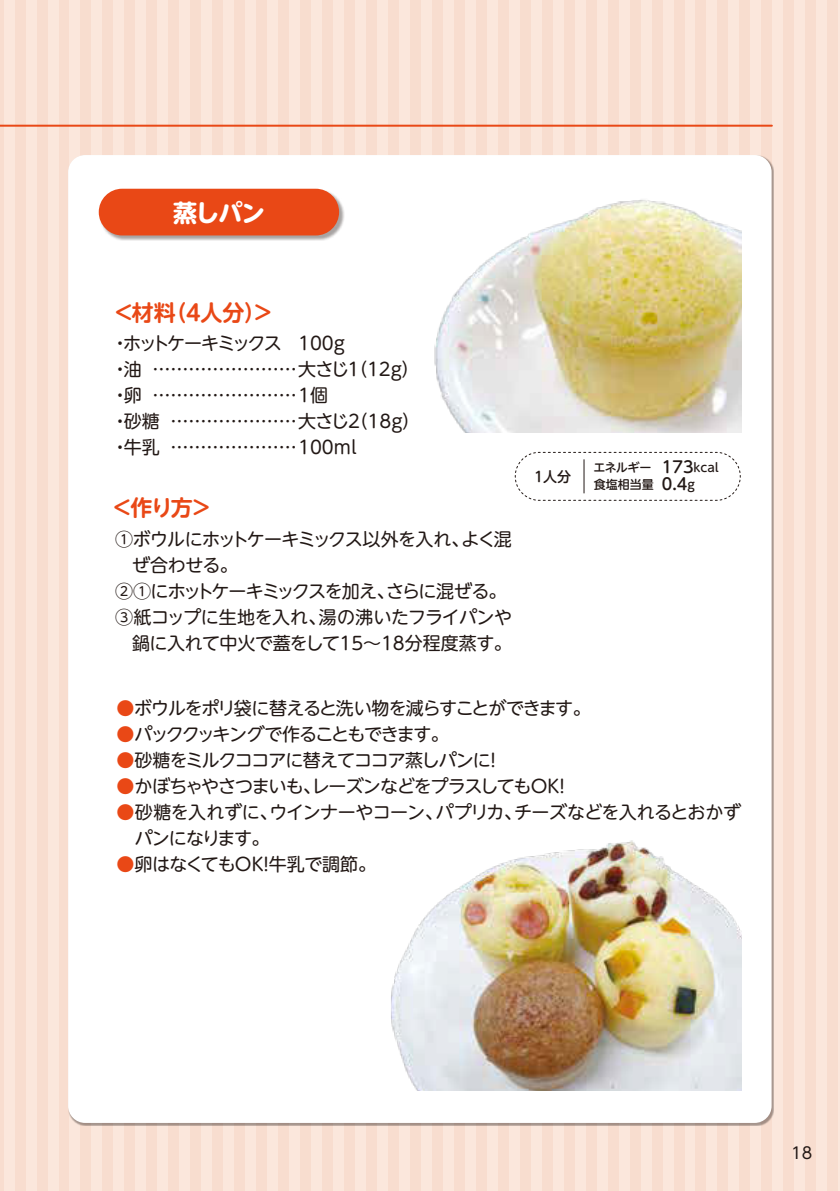
<style>
.page{position:relative;width:840px;height:1191px;background:#fff}
.page>*{position:absolute;margin:0;border:0;box-sizing:border-box;transform-origin:0 0}
.t1{font:700 24px "UD Shin M Go Pro";color:#fff}
.t2{font:700 22px "UD Shin M Go Pro De";color:#e94816}
.t3{font:18px/26px "UD Shin M Go Pro";letter-spacing:-.05em;color:#221815}
.t4{font:18px/26px "UD Shin M Go Pro";letter-spacing:-.02em;color:#221815}
.t5{font:18px "UD Shin M Go Pro";letter-spacing:-.1em;color:#221815}
.t6{font:18px "UD Shin M Go Pro";letter-spacing:-.025em;color:#221815}
.t7{font:18px "UD Shin M Go Pro";letter-spacing:-.03em;color:#221815}
.t8{font:18px "UD Shin M Go Pro";letter-spacing:-.135em;color:#221815}
.t9{font:500 16px "UD Shin M Go Pro";color:#221815}
.t10{font:16px "UD Shin Go Pr 6";color:#221815}
.t11{font:500 14px "UD Shin M Go Pro";color:#221815}
.t12{font:500 12px "UD Shin M Go Pro";color:#221815}
.s1{color:#e94816}
</style>
<div class="page">
<hr style="left:0;top:0;width:4px;height:1191px;background:#f8ddcf">
<div style="left:4px;top:0;width:11px;height:1191px;background:#fbe7dc"></div>
<div style="left:15px;top:0;width:11px;height:1191px;background:#f8ddcf"></div>
<div style="left:26px;top:0;width:11px;height:1191px;background:#fbe7dc"></div>
<div style="left:37px;top:0;width:10px;height:1191px;background:#f8ddcf"></div>
<div style="left:47px;top:0;width:11px;height:1191px;background:#fbe7dc"></div>
<div style="left:58px;top:0;width:11px;height:1191px;background:#f8ddcf"></div>
<div style="left:69px;top:0;width:11px;height:1191px;background:#fbe7dc"></div>
<div style="left:80px;top:0;width:11px;height:1191px;background:#f8ddcf"></div>
<div style="left:91px;top:0;width:11px;height:1191px;background:#fbe7dc"></div>
<div style="left:102px;top:0;width:11px;height:1191px;background:#f8ddcf"></div>
<div style="left:113px;top:0;width:11px;height:1191px;background:#fbe7dc"></div>
<div style="left:124px;top:0;width:11px;height:1191px;background:#f8ddcf"></div>
<div style="left:135px;top:0;width:11px;height:1191px;background:#fbe7dc"></div>
<div style="left:146px;top:0;width:11px;height:1191px;background:#f8ddcf"></div>
<div style="left:157px;top:0;width:11px;height:1191px;background:#fbe7dc"></div>
<div style="left:168px;top:0;width:11px;height:1191px;background:#f8ddcf"></div>
<div style="left:179px;top:0;width:11px;height:1191px;background:#fbe7dc"></div>
<div style="left:190px;top:0;width:11px;height:1191px;background:#f8ddcf"></div>
<div style="left:201px;top:0;width:11px;height:1191px;background:#fbe7dc"></div>
<div style="left:212px;top:0;width:11px;height:1191px;background:#f8ddcf"></div>
<div style="left:223px;top:0;width:11px;height:1191px;background:#fbe7dc"></div>
<div style="left:234px;top:0;width:11px;height:1191px;background:#f8ddcf"></div>
<div style="left:245px;top:0;width:11px;height:1191px;background:#fbe7dc"></div>
<div style="left:256px;top:0;width:11px;height:1191px;background:#f8ddcf"></div>
<div style="left:267px;top:0;width:11px;height:1191px;background:#fbe7dc"></div>
<div style="left:278px;top:0;width:11px;height:1191px;background:#f8ddcf"></div>
<div style="left:289px;top:0;width:11px;height:1191px;background:#fbe7dc"></div>
<div style="left:300px;top:0;width:11px;height:1191px;background:#f8ddcf"></div>
<div style="left:311px;top:0;width:11px;height:1191px;background:#fbe7dc"></div>
<div style="left:322px;top:0;width:11px;height:1191px;background:#f8ddcf"></div>
<div style="left:333px;top:0;width:11px;height:1191px;background:#fbe7dc"></div>
<div style="left:344px;top:0;width:11px;height:1191px;background:#f8ddcf"></div>
<div style="left:355px;top:0;width:11px;height:1191px;background:#fbe7dc"></div>
<div style="left:366px;top:0;width:11px;height:1191px;background:#f8ddcf"></div>
<div style="left:377px;top:0;width:11px;height:1191px;background:#fbe7dc"></div>
<div style="left:388px;top:0;width:11px;height:1191px;background:#f8ddcf"></div>
<div style="left:399px;top:0;width:10px;height:1191px;background:#fbe7dc"></div>
<div style="left:409px;top:0;width:11px;height:1191px;background:#f8ddcf"></div>
<div style="left:420px;top:0;width:11px;height:1191px;background:#fbe7dc"></div>
<div style="left:431px;top:0;width:11px;height:1191px;background:#f8ddcf"></div>
<div style="left:442px;top:0;width:11px;height:1191px;background:#fbe7dc"></div>
<div style="left:453px;top:0;width:11px;height:1191px;background:#f8ddcf"></div>
<div style="left:464px;top:0;width:11px;height:1191px;background:#fbe7dc"></div>
<div style="left:475px;top:0;width:11px;height:1191px;background:#f8ddcf"></div>
<div style="left:486px;top:0;width:11px;height:1191px;background:#fbe7dc"></div>
<div style="left:497px;top:0;width:11px;height:1191px;background:#f8ddcf"></div>
<div style="left:508px;top:0;width:11px;height:1191px;background:#fbe7dc"></div>
<div style="left:519px;top:0;width:11px;height:1191px;background:#f8ddcf"></div>
<div style="left:530px;top:0;width:11px;height:1191px;background:#fbe7dc"></div>
<div style="left:541px;top:0;width:11px;height:1191px;background:#f8ddcf"></div>
<div style="left:552px;top:0;width:11px;height:1191px;background:#fbe7dc"></div>
<div style="left:563px;top:0;width:11px;height:1191px;background:#f8ddcf"></div>
<div style="left:574px;top:0;width:11px;height:1191px;background:#fbe7dc"></div>
<div style="left:585px;top:0;width:11px;height:1191px;background:#f8ddcf"></div>
<div style="left:596px;top:0;width:11px;height:1191px;background:#fbe7dc"></div>
<div style="left:607px;top:0;width:11px;height:1191px;background:#f8ddcf"></div>
<div style="left:618px;top:0;width:11px;height:1191px;background:#fbe7dc"></div>
<div style="left:629px;top:0;width:11px;height:1191px;background:#f8ddcf"></div>
<div style="left:640px;top:0;width:11px;height:1191px;background:#fbe7dc"></div>
<div style="left:651px;top:0;width:11px;height:1191px;background:#f8ddcf"></div>
<div style="left:662px;top:0;width:11px;height:1191px;background:#fbe7dc"></div>
<div style="left:673px;top:0;width:11px;height:1191px;background:#f8ddcf"></div>
<div style="left:684px;top:0;width:11px;height:1191px;background:#fbe7dc"></div>
<div style="left:695px;top:0;width:11px;height:1191px;background:#f8ddcf"></div>
<div style="left:706px;top:0;width:11px;height:1191px;background:#fbe7dc"></div>
<div style="left:717px;top:0;width:11px;height:1191px;background:#f8ddcf"></div>
<div style="left:728px;top:0;width:11px;height:1191px;background:#fbe7dc"></div>
<div style="left:739px;top:0;width:11px;height:1191px;background:#f8ddcf"></div>
<div style="left:750px;top:0;width:11px;height:1191px;background:#fbe7dc"></div>
<div style="left:761px;top:0;width:11px;height:1191px;background:#f8ddcf"></div>
<svg style="left:772px;top:0;width:10px;height:1191px;background:#eddacf"></svg>
<div style="left:782px;top:0;width:11px;height:1191px;background:#f8ddcf"></div>
<div style="left:793px;top:0;width:11px;height:1191px;background:#fbe7dc"></div>
<div style="left:804px;top:0;width:11px;height:1191px;background:#f8ddcf"></div>
<div style="left:815px;top:0;width:11px;height:1191px;background:#fbe7dc"></div>
<div style="left:826px;top:0;width:11px;height:1191px;background:#f8ddcf"></div>
<hr style="left:837px;top:0;width:2px;height:1191px;background:#fbe7dc">
<div style="left:68px;top:155px;width:703px;height:968px;background:#fff;border-radius:17px"></div>
<img style="left:434px;top:199px;width:306px;height:233px">
<img style="left:391px;top:840px;width:349px;height:250px">
<hr style="left:0;top:125px;width:771px;height:2px;background:#e94816">
<div style="left:99px;top:189px;width:245px;height:52px;background:#221815;opacity:.4"></div>
<div style="left:99px;top:189px;width:240px;height:46px;background:#e94816;border-radius:23px"></div>
<svg style="left:514px;top:451px;width:226px;height:50px"></svg>
<hr style="left:583px;top:459px;width:1px;height:34px;background:#221815">
<h1 class="t1" style="left:173px;top:193px;width:94px">蒸しパン</h1>
<p class="t2" style="left:165px;top:295px;width:111px">（4人分 &lt;(</p>
<p class="t2" style="left:112px;top:295px;width:65px">＜材料</p>
<p class="t8" style="left:123px;top:328px;width:165px">ホットケーキミックス…</p>
<p class="t3" style="left:111px;top:329px;width:20px">・</p>
<p class="t3" style="left:298px;top:329px;width:48px">100g</p>
<p class="t3" style="left:344px;top:355px;width:76px">（１ 1 2 (g</p>
<p class="t3" style="left:124px;top:355px;width:226px">油… ……………………大さじ</p>
<p class="t3" style="left:124px;top:355px;width:206px;text-indent:-13px">・<br>卵… ……………………1個</p>
<p class="t3" style="left:124px;top:381px;width:297px;text-indent:-13px">・<br>砂糖… …………………大さじ（2 1 8 (g</p>
<p class="t3" style="left:124px;top:407px;width:234px;text-indent:-13px">・<br>牛乳… …………………100ml</p>
<p class="t3" style="left:111px;top:433px;width:20px">・</p>
<p class="t2" style="left:111px;top:490px;width:103px">＜作り方&lt;</p>
<p class="t3" style="left:115px;top:525px;width:356px">①ボウルにホットケーキミックス以外を入れ、</p>
<p class="t3" style="left:132px;top:551px;width:107px">ぜ合わせる。</p>
<p class="t3" style="left:386px;top:577px;width:122px">さらに混ぜる。</p>
<p class="t3" style="left:461px;top:525px;width:52px">よく混</p>
<p class="t3" style="left:319px;top:577px;width:195px;text-indent:-204px">②①にホットケーキミックスを加え、<br>湯の沸いたフライパンや</p>
<p class="t4" style="left:132px;top:603px;width:381px;text-indent:-17px">③紙コップに生地を入れ、<br>鍋に入れて中火で蓋をして15～18分程度蒸す。</p>
<p class="t11" style="left:533px;top:465px;width:39px">1人分</p>
<p class="t12" style="left:593px;top:458px;width:59px">エネルギー</p>
<p class="t12" style="left:593px;top:475px;width:61px">食塩相当量</p>
<p class="t9" style="left:661px;top:453px;width:33px">173</p>
<p class="t12" style="left:693px;top:458px;width:27px">kcal</p>
<p class="t9" style="left:661px;top:470px;width:27px">0.4</p>
<p class="t12" style="left:684px;top:475px;width:13px">ｇ</p>
<p class="t3" style="left:116px;top:694px;width:475px"><span class="s1">●</span>ボウルをポリ袋に替えると洗い物を減らすことができます。</p>
<p class="t5" style="left:116px;top:720px;width:334px"><span class="s1">●</span>パッククッキングで作ることもできます。</p>
<p class="t3" style="left:484px;top:746px;width:19px">!</p>
<p class="t3" style="left:116px;top:746px;width:375px"><span class="s1">●</span>砂糖をミルクココアに替えてココア蒸しパンに</p>
<p class="t3" style="left:116px;top:772px;width:444px"><span class="s1">●</span>かぼちゃやさつまいもレーズンなどをプラスしてもOK</p>
<p class="t3" style="left:553px;top:772px;width:19px">!</p>
<p class="t3" style="left:303px;top:772px;width:19px">、</p>
<p class="t3" style="left:116px;top:798px;width:163px;text-align:center"><span class="s1">●</span>砂糖を入れずに、パンになります。</p>
<p class="t6" style="left:116px;top:850px;width:261px"><span class="s1">●</span>卵はなくてもOK 牛乳で調節。</p>
<p class="t7" style="left:513px;top:798px;width:228px">チーズなどを入れるとおかず</p>
<p class="t3" style="left:435px;top:798px;width:88px">パプリカ、</p>
<p class="t3" style="left:269px;top:798px;width:175px">ウインナーやコーン、</p>
<p class="t3" style="left:257px;top:850px;width:19px">！</p>
<p class="t10" style="left:790px;top:1140px;width:23px">18</p>
</div>
